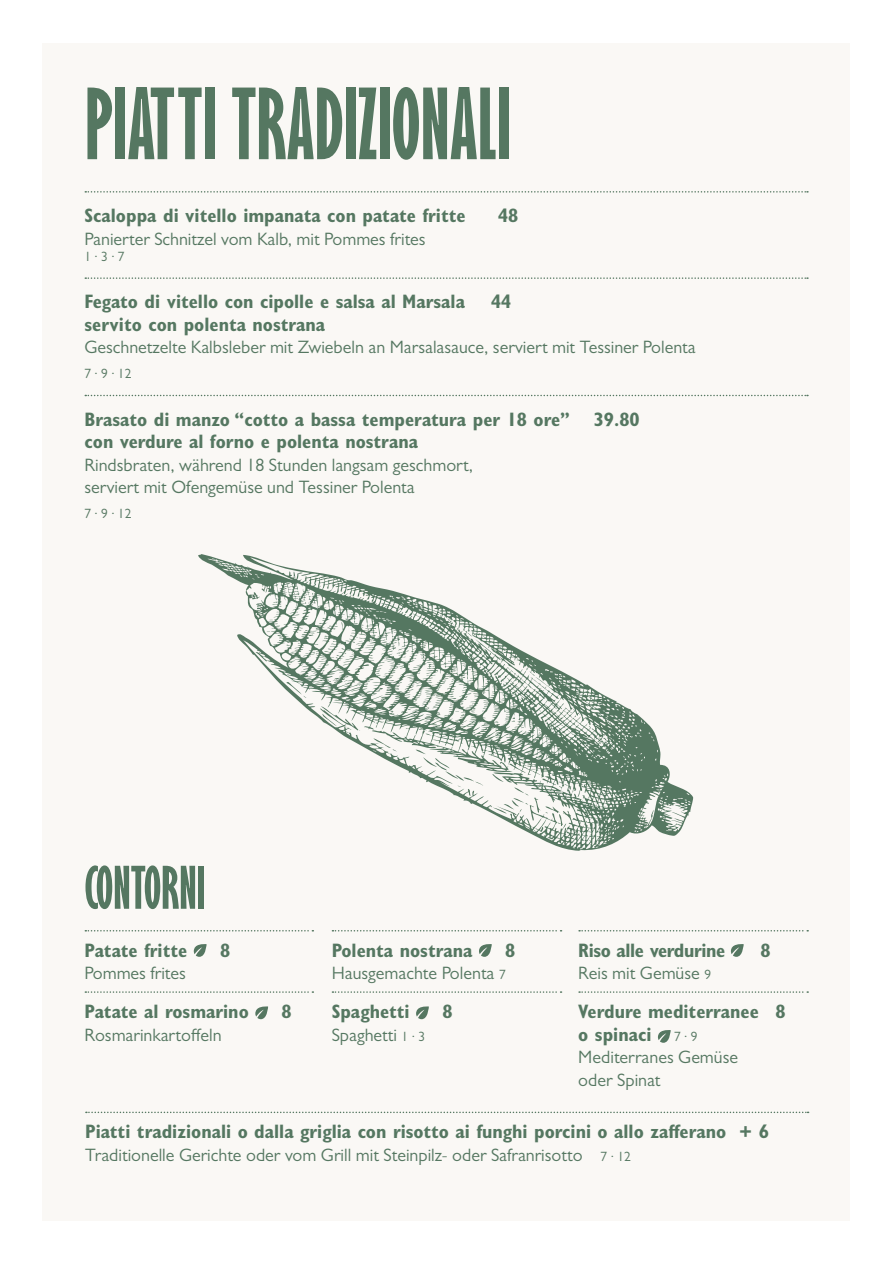
<style>
.page{position:relative;width:893px;height:1263px;background:#fff}
.page>*{position:absolute;margin:0;border:0;box-sizing:border-box;transform-origin:0 0}
.t1{font:700 expanded 90px "Gill Sans MT Pro";color:#557761}
.t2{font:700 expanded 54px "Gill Sans MT Pro";color:#557761}
.t3{font:700 condensed 19.5px/22.5px "Gill Sans MT Pro";color:#557761}
.t4{font:700 condensed 19.5px "Gill Sans MT Pro";letter-spacing:-.02em;color:#557761}
.t5{font:18px/22.5px "Gill Sans MT Pro";color:#557761}
.t6{font:13.5px "Gill Sans MT Pro";color:#557761}
.s1{font-size:13.5px}
.s2{font-weight:400;font-stretch:normal;font-size:13.5px}
</style>
<div class="page">
<div style="left:43px;top:43px;width:807px;height:1177px;background:#faf8f5"></div>
<svg style="left:85px;top:191px;width:723px;height:2px"></svg>
<svg style="left:85px;top:277px;width:723px;height:2px"></svg>
<svg style="left:85px;top:395px;width:723px;height:1px"></svg>
<svg style="left:198px;top:554px;width:495px;height:297px"></svg>
<svg style="left:286px;top:680px;width:21px;height:19px"></svg>
<svg style="left:303px;top:596px;width:9px;height:5px"></svg>
<svg style="left:319px;top:665px;width:6px;height:2px"></svg>
<svg style="left:321px;top:706px;width:39px;height:25px"></svg>
<svg style="left:373px;top:738px;width:24px;height:14px"></svg>
<svg style="left:415px;top:749px;width:68px;height:39px"></svg>
<svg style="left:529px;top:671px;width:6px;height:5px"></svg>
<svg style="left:492px;top:774px;width:76px;height:52px"></svg>
<svg style="left:85px;top:930px;width:228px;height:1px"></svg>
<svg style="left:85px;top:991px;width:228px;height:2px"></svg>
<svg style="left:194px;top:944px;width:13px;height:13px"></svg>
<svg style="left:255px;top:1006px;width:13px;height:13px"></svg>
<svg style="left:332px;top:930px;width:230px;height:1px"></svg>
<svg style="left:332px;top:991px;width:230px;height:2px"></svg>
<svg style="left:479px;top:944px;width:13px;height:13px"></svg>
<svg style="left:416px;top:1006px;width:13px;height:13px"></svg>
<svg style="left:579px;top:930px;width:229px;height:1px"></svg>
<svg style="left:579px;top:991px;width:229px;height:2px"></svg>
<svg style="left:731px;top:944px;width:13px;height:13px"></svg>
<svg style="left:658px;top:1030px;width:13px;height:13px"></svg>
<svg style="left:86px;top:1111px;width:723px;height:2px"></svg>
<h1 class="t1" style="left:85px;top:75px;width:427px">PIATTI TRADIZIONALI</h1>
<p class="t3" style="left:85px;top:204px;width:383px">Scaloppa di vitello impanata con patate fritte</p>
<p class="t3" style="left:498px;top:204px;width:22px">48</p>
<p class="t5" style="left:85px;top:227px;width:343px">Panierter Schnitzel vom Kalb, mit Pommes frites</p>
<p class="t6" style="left:85px;top:249px;width:42px">1 · 3 · 7</p>
<p class="t3" style="left:85px;top:290px;width:382px">Fegato di vitello con cipolle e salsa al Marsala</p>
<p class="t3" style="left:491px;top:290px;width:22px">44</p>
<p class="t3" style="left:85px;top:313px;width:242px">servito con polenta nostrana</p>
<p class="t5" style="left:85px;top:336px;width:613px">Geschnetzelte Kalbsleber mit Zwiebeln an Marsalasauce, serviert mit Tessiner Polenta</p>
<p class="t6" style="left:85px;top:366px;width:48px">7 · 9 · 12</p>
<p class="t3" style="left:85px;top:408px;width:557px">Brasato di manzo “cotto a bassa temperatura per 18 ore” 39.80 con verdure al forno e polenta nostrana</p>
<p class="t5" style="left:85px;top:453px;width:390px">Rindsbraten, während 18 Stunden langsam geschmort, serviert mit Ofengemüse und Tessiner Polenta</p>
<p class="t6" style="left:85px;top:506px;width:48px">7 · 9 · 12</p>
<h2 class="t2" style="left:85px;top:858px;width:122px">CONTORNI</h2>
<p class="t3" style="left:85px;top:939px;width:104px">Patate fritte</p>
<p class="t3" style="left:220px;top:939px;width:12px">8</p>
<p class="t5" style="left:85px;top:962px;width:103px">Pommes frites</p>
<p class="t3" style="left:85px;top:1000px;width:166px">Patate al rosmarino</p>
<p class="t3" style="left:282px;top:1000px;width:12px">8</p>
<p class="t5" style="left:85px;top:1023px;width:139px">Rosmarinkartoffeln</p>
<p class="t4" style="left:578px;top:939px;width:148px">Riso alle verdurine</p>
<p class="t3" style="left:760px;top:939px;width:12px">8</p>
<p class="t5" style="left:578px;top:962px;width:134px">Reis mit Gemüse <span class="s1">9</span></p>
<p class="t3" style="left:578px;top:1000px;width:209px">Verdure mediterranee 8 o spinaci <span class="s2">7 · 9</span></p>
<p class="t5" style="left:578px;top:1046px;width:161px">Mediterranes Gemüse oder Spinat</p>
<p class="t3" style="left:85px;top:1120px;width:685px">Piatti tradizionali o dalla griglia con risotto ai funghi porcini o allo zafferano + 6</p>
<p class="t5" style="left:85px;top:1143px;width:547px">Traditionelle Gerichte oder vom Grill mit Steinpilz- oder Safranrisotto <span class="s1">7 · 12</span></p>
<p class="t3" style="left:332px;top:939px;width:142px">Polenta nostrana</p>
<p class="t3" style="left:505px;top:939px;width:12px">8</p>
<p class="t5" style="left:332px;top:962px;width:176px">Hausgemachte Polenta <span class="s1">7</span></p>
<p class="t3" style="left:332px;top:1000px;width:79px">Spaghetti</p>
<p class="t3" style="left:442px;top:1000px;width:12px">8</p>
<p class="t5" style="left:332px;top:1023px;width:95px">Spaghetti <span class="s1">1 · 3</span></p>
</div>
